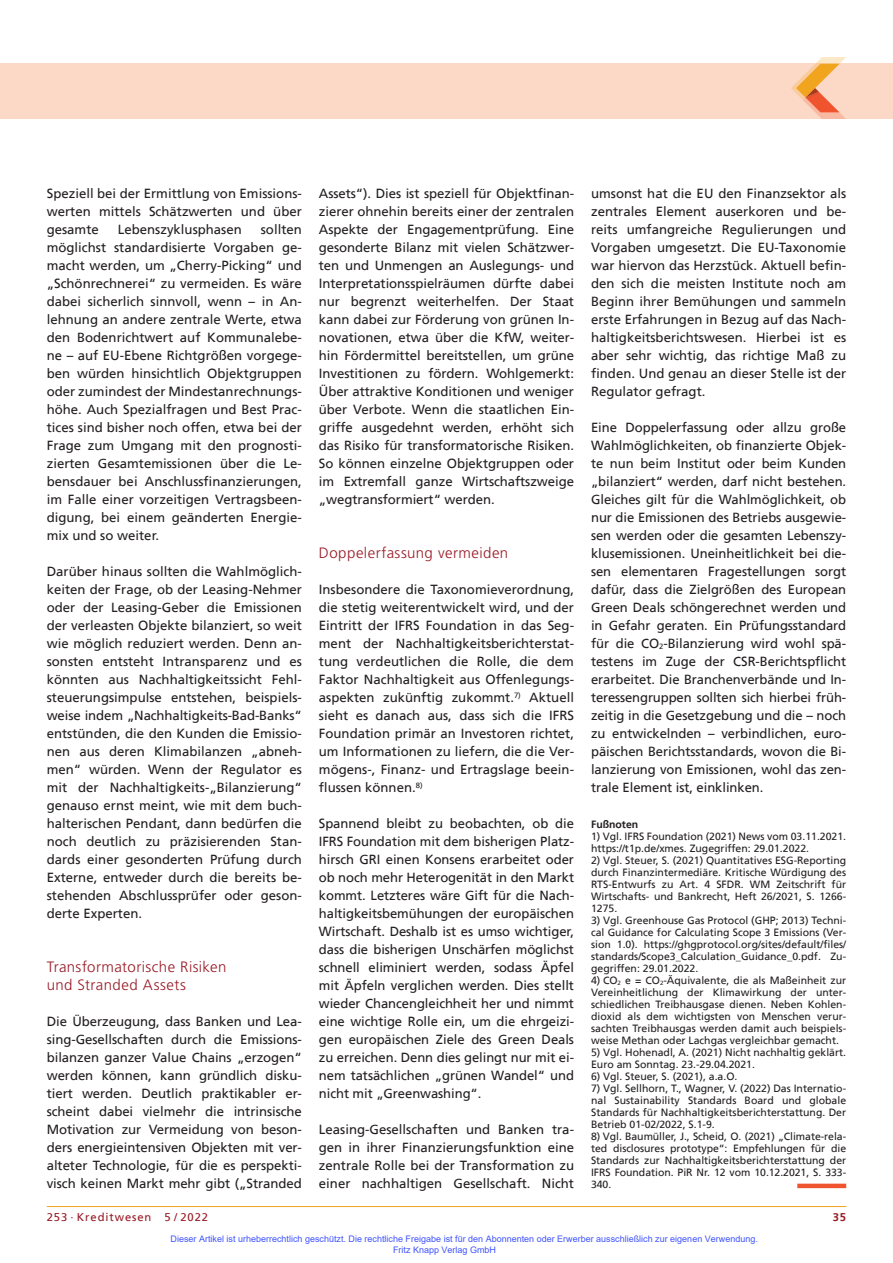
<style>
.page{position:relative;width:893px;height:1263px;background:#fff}
.page>*{position:absolute;margin:0;border:0;box-sizing:border-box;transform-origin:0 0}
.t1{font:300 15px/18px "Frutiger";letter-spacing:.03em;color:#981a26}
.t2{font:13.2px/18px "Frutiger";color:#231f20;text-align:justify}
.t3{font:11.25px "Frutiger";letter-spacing:.08em;color:#981a26}
.t4{font:700 11.25px "Frutiger";color:#981a26}
.t5{font:10.5px/12px "Frutiger";color:#231f20;text-align:justify}
.t6{font:700 10.5px "Frutiger";color:#231f20}
.t7{font:9px/10.8px "Arial";color:#4054ff}
.s1{font-size:6.15px}
</style>
<div class="page">
<hr style="left:47px;top:1206px;width:799px;height:1px;background:#f1a31e">
<div style="left:0;top:64px;width:893px;height:55px;background:#fcd9c7"></div>
<svg style="left:791px;top:57px;width:55px;height:62px"></svg>
<div style="left:797px;top:1183px;width:49px;height:5px;background:#f0542e"></div>
<p class="t2" style="left:47px;top:185px;width:257px">Speziell bei der Ermittlung von Emissions&shy;werten mittels Schätzwerten und über gesamte</p>
<p class="t2" style="left:47px;top:221px;width:257px;text-indent:214px">sollten möglichst standardisierte Vorgaben ge&shy;macht werden, um „Cherry-Picking“ und „Schönrechnerei“ zu vermeiden. Es wäre dabei sicherlich sinnvoll, wenn – in An&shy;lehnung an andere zentrale Werte, etwa den Bodenrichtwert auf Kommunalebe&shy;ne – auf EU-Ebene Richtgrößen vorgege&shy;ben würden hinsichtlich Objektgruppen oder zumindest der Mindestanrechnungs&shy;höhe. Auch Spezialfragen und Best Prac&shy;tices sind bisher noch offen, etwa bei der Frage zum Umgang mit den prognosti&shy;zierten Gesamtemissionen über die Le&shy;bensdauer bei Anschlussfinanzierungen, im Falle einer vorzeitigen Vertragsbeen&shy;digung, bei einem geänderten Energie&shy;mix und so weiter.</p>
<p class="t2" style="left:47px;top:563px;width:257px">Darüber hinaus sollten die Wahlmöglich&shy;keiten der Frage, ob der Leasing-Nehmer oder der Leasing-Geber die Emissionen der verleasten Objekte bilanziert, so weit wie möglich reduziert werden. Denn an&shy;sonsten entsteht Intransparenz und es könnten aus Nachhaltigkeitssicht Fehl&shy;steuerungsimpulse entstehen, beispiels&shy;weise indem „Nachhaltigkeits-Bad-Banks“ entstünden, die den Kunden die Emissio&shy;nen aus deren Klimabilanzen „abneh&shy;men“ würden. Wenn der Regulator es mit der Nachhaltigkeits-„Bilanzierung“ genauso ernst meint, wie mit dem buch&shy;halterischen Pendant, dann bedürfen die noch deutlich zu präzisierenden Stan&shy;dards einer gesonderten Prüfung durch Externe, entweder durch die bereits be&shy;stehenden Abschlussprüfer oder geson&shy;derte Experten.</p>
<p class="t1" style="left:47px;top:958px;width:181px">Transformatorische Risiken und Stranded Assets</p>
<p class="t2" style="left:47px;top:1013px;width:257px">Die Überzeugung, dass Banken und Lea&shy;sing-Gesellschaften durch die Emissions&shy;bilanzen ganzer Value Chains „erzogen“ werden können, kann gründlich disku&shy;tiert werden. Deutlich praktikabler er&shy;scheint dabei vielmehr die intrinsische Motivation zur Vermeidung von beson&shy;ders energieintensiven Objekten mit ver&shy;alteter Technologie, für die es perspekti&shy;visch keinen Markt mehr gibt („Stranded</p>
<p class="t2" style="left:118px;top:221px;width:125px">Lebenszyklusphasen</p>
<p class="t2" style="left:319px;top:185px;width:257px">Assets“). Dies ist speziell für Objektfinan&shy;zierer ohnehin bereits einer der zentralen Aspekte der Engagementprüfung. Eine gesonderte Bilanz mit vielen Schätzwer&shy;ten und Unmengen an Auslegungs- und Interpretationsspielräumen dürfte dabei nur begrenzt weiterhelfen. Der Staat kann dabei zur Förderung von grünen In&shy;novationen, etwa über die KfW, weiter&shy;hin Fördermittel bereitstellen, um grüne Investitionen zu fördern. Wohlgemerkt:<br>Über attraktive Konditionen und weniger über Verbote. Wenn die staatlichen Ein&shy;griffe ausgedehnt werden, erhöht sich das Risiko für transformatorische Risiken.<br>So können einzelne Objektgruppen oder im Extremfall ganze Wirtschaftszweige „wegtransformiert“ werden.</p>
<p class="t1" style="left:319px;top:544px;width:191px">Doppelerfassung vermeiden</p>
<p class="t2" style="left:319px;top:581px;width:257px">Insbesondere die Taxonomieverordnung, die stetig weiterentwickelt wird, und der Eintritt der IFRS Foundation in das Seg&shy;ment der Nachhaltigkeitsberichterstat&shy;tung verdeutlichen die Rolle, die dem Faktor Nachhaltigkeit aus Offenlegungs&shy;aspekten zukünftig zukommt.<sup>7)</sup> Aktuell sieht es danach aus, dass sich die IFRS Foundation primär an Investoren richtet, um Informationen zu liefern, die die Ver&shy;mögens-, Finanz- und Ertragslage beein&shy;flussen können.<sup>8)</sup></p>
<p class="t2" style="left:319px;top:815px;width:257px">Spannend bleibt zu beobachten, ob die IFRS Foundation mit dem bisherigen Platz&shy;hirsch GRI einen Konsens erarbeitet oder ob noch mehr Heterogenität in den Markt kommt. Letzteres wäre Gift für die Nach&shy;haltigkeitsbemühungen der europäischen Wirtschaft. Deshalb ist es umso wichtiger, dass die bisherigen Unschärfen möglichst schnell eliminiert werden, sodass Äpfel mit Äpfeln verglichen werden. Dies stellt wieder Chancengleichheit her und nimmt eine wichtige Rolle ein, um die ehrgeizi&shy;gen europäischen Ziele des Green Deals zu erreichen. Denn dies gelingt nur mit ei&shy;nem tatsächlichen „grünen Wandel“ und nicht mit „Greenwashing“.</p>
<p class="t2" style="left:319px;top:1121px;width:257px">Leasing-Gesellschaften und Banken tra&shy;gen in ihrer Finanzierungsfunktion eine zentrale Rolle bei der Transformation zu einer nachhaltigen Gesellschaft. Nicht</p>
<p class="t2" style="left:591px;top:185px;width:257px">umsonst hat die EU den Finanzsektor als zentrales Element auserkoren und be&shy;reits umfangreiche Regulierungen und Vorgaben umgesetzt. Die EU-Taxonomie war hiervon das Herzstück. Aktuell befin&shy;den sich die meisten Institute noch am Beginn ihrer Bemühungen und sammeln erste Erfahrungen in Bezug auf das Nach&shy;haltigkeitsberichtswesen. Hierbei ist es aber sehr wichtig, das richtige Maß zu finden. Und genau an dieser Stelle ist der Regulator gefragt.</p>
<p class="t2" style="left:591px;top:419px;width:257px">Eine Doppelerfassung oder allzu große Wahlmöglichkeiten, ob finanzierte Objek&shy;te nun beim Institut oder beim Kunden „bilanziert“ werden, darf nicht bestehen.<br>Gleiches gilt für die Wahlmöglichkeit, ob nur die Emissionen des Betriebs ausgewie&shy;sen werden oder die gesamten Lebenszy&shy;klusemissionen. Uneinheitlichkeit bei die&shy;sen elementaren Fragestellungen sorgt dafür, dass die Zielgrößen des European Green Deals schöngerechnet werden und in Gefahr geraten. Ein Prüfungsstandard für die CO<sub>2</sub>-Bilanzierung wird wohl spä&shy;testens im Zuge der CSR-Berichtspflicht erarbeitet. Die Branchenverbände und In&shy;teressengruppen sollten sich hierbei früh&shy;zeitig in die Gesetzgebung und die – noch zu entwickelnden – verbindlichen, euro&shy;päischen Berichtsstandards, wovon die Bi&shy;lanzierung von Emissionen, wohl das zen&shy;trale Element ist, einklinken.</p>
<p class="t6" style="left:591px;top:820px;width:49px">Fußnoten</p>
<p class="t5" style="left:591px;top:831px;width:257px">1) Vgl. IFRS Foundation (2021) News vom 03.11.2021. https://t1p.de/xmes. Zugegriffen: 29.01.2022.</p>
<p class="t5" style="left:591px;top:855px;width:257px">2) Vgl. Steuer, S. (2021) Quantitatives ESG-Reporting durch Finanzintermediäre. Kritische Würdigung des RTS-Entwurfs zu Art. 4 SFDR. WM Zeitschrift für Wirtschafts- und Bankrecht, Heft 26/2021, S. 1266- 1275.</p>
<p class="t5" style="left:591px;top:915px;width:257px">3) Vgl. Greenhouse Gas Protocol (GHP; 2013) Techni&shy;cal Guidance for Calculating Scope 3 Emissions (Ver&shy;sion 1.0). https://ghgprotocol.org/sites/default/files/ standards/Scope3_Calculation_Guidance_0.pdf. Zu&shy;gegriffen: 29.01.2022.</p>
<p class="t5" style="left:591px;top:975px;width:257px">4) CO<span class="s1">2</span> e = CO<span class="s1">2</span>-Äquivalente, die als Maßeinheit zur Vereinheitlichung der Klimawirkung der unter&shy;schiedlichen Treibhausgase dienen. Neben Kohlen&shy;dioxid als dem wichtigsten von Menschen verur&shy;sachten Treibhausgas werden damit auch beispiels&shy;weise Methan oder Lachgas vergleichbar gemacht.</p>
<p class="t5" style="left:591px;top:1047px;width:257px">5) Vgl. Hohenadl, A. (2021) Nicht nachhaltig geklärt.<br>Euro am Sonntag. 23.-29.04.2021.</p>
<p class="t5" style="left:591px;top:1071px;width:148px">6) Vgl. Steuer, S. (2021), a.a.O.</p>
<p class="t5" style="left:591px;top:1083px;width:257px">7) Vgl. Sellhorn, T., Wagner, V. (2022) Das Internatio&shy;nal Sustainability Standards Board und globale Standards für Nachhaltigkeitsberichterstattung. Der Betrieb 01-02/2022, S.1-9.</p>
<p class="t5" style="left:591px;top:1131px;width:257px">8) Vgl. Baumüller, J., Scheid, O. (2021) „Climate-rela&shy;ted disclosures prototype“: Empfehlungen für die Standards zur Nachhaltigkeitsberichterstattung der IFRS Foundation. PiR Nr. 12 vom 10.12.2021, S. 333- 340.</p>
<p class="t3" style="left:47px;top:1211px;width:163px">253 · Kreditwesen 5 / 2022</p>
<p class="t4" style="left:833px;top:1211px;width:15px">35</p>
<p class="t7" style="left:393px;top:1233px;width:366px;text-indent:-223px">Dieser Artikel ist urheberrechtlich geschützt. Die rechtliche Freigabe ist für den Abonnenten oder Erwerber ausschließlich zur eigenen Verwendung.<br>Fritz Knapp Verlag GmbH</p>
</div>
